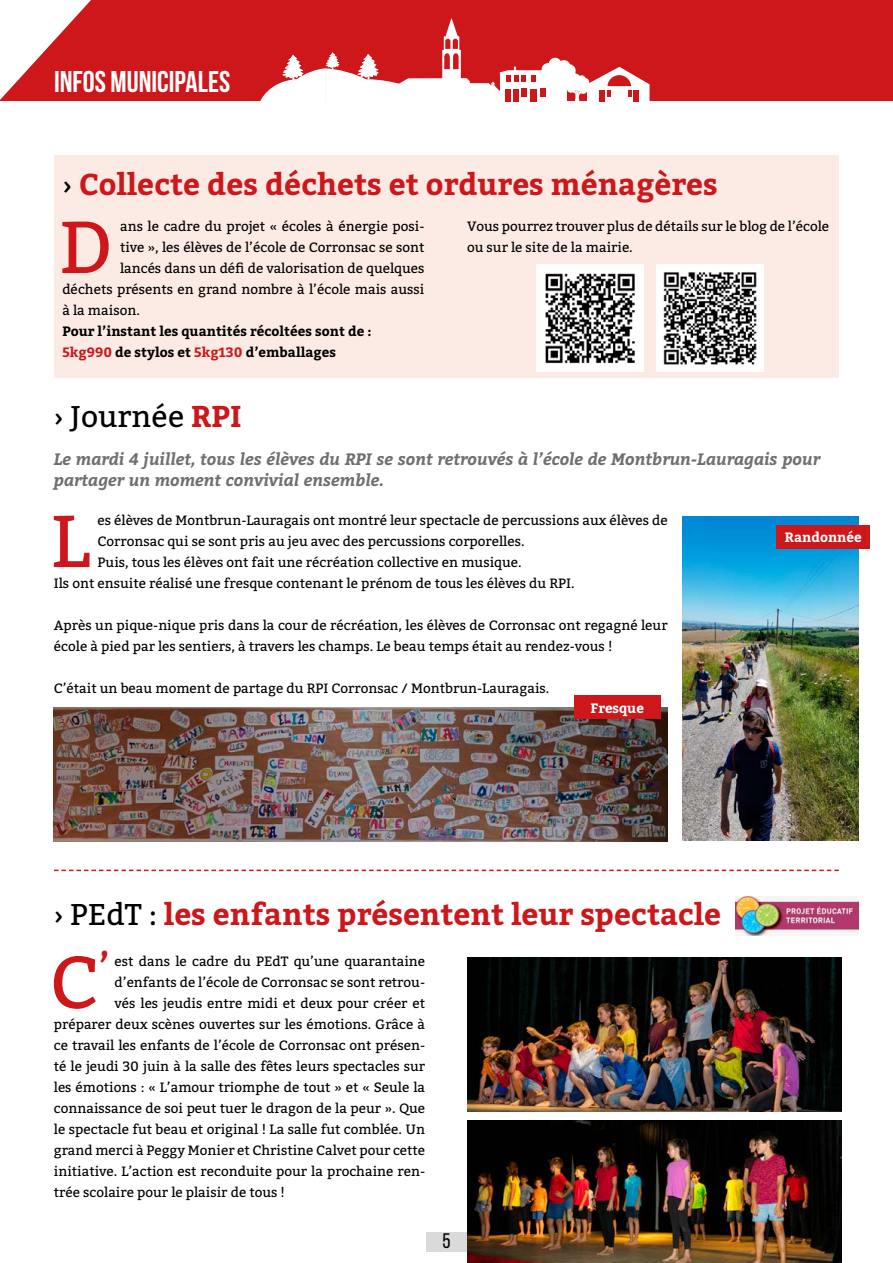
<style>
.page{position:relative;width:893px;height:1263px;background:#fff}
.page>*{position:absolute;margin:0;border:0;box-sizing:border-box;transform-origin:0 0}
.t1{font:73.5px "Bitter";color:#cd171a}
.t2{font:700 30px "Bitter";color:#cd171a}
.t3{font:700 30px "Bebas Neue";color:#fff}
.t4{font:30px "Bitter";color:#000}
.t5{font:21px "Bebas Neue";color:#000}
.t6{font:italic 700 16.5px/21px "Bitter";color:#706f6f}
.t7{font:13.5px/21px "Bitter";color:#000}
.t8{font:700 13.5px/21px "Bitter";color:#000}
.t9{font:700 13.5px "Bitter";color:#fff}
.s1{font-weight:400;color:#000}
.s2{color:#cd171a}
.s3{font-weight:700;color:#cd171a}
</style>
<div class="page">
<div style="left:0;top:0;width:893px;height:100px;background:#cd171a"></div>
<svg style="left:0;top:0;width:91px;height:100px"></svg>
<svg style="left:260px;top:18px;width:389px;height:84px"></svg>
<div style="left:427px;top:1232px;width:41px;height:19px;background:#dadada"></div>
<div style="left:54px;top:155px;width:785px;height:223px;background:#fbebe4"></div>
<img style="left:536px;top:265px;width:107px;height:107px">
<img style="left:656px;top:265px;width:107px;height:107px">
<img style="left:54px;top:707px;width:614px;height:135px">
<img style="left:683px;top:517px;width:176px;height:323px">
<div style="left:574px;top:695px;width:86px;height:24px;background:#cd171a"></div>
<div style="left:776px;top:525px;width:94px;height:24px;background:#cd171a"></div>
<svg style="left:54px;top:870px;width:785px;height:1px"></svg>
<img style="left:736px;top:896px;width:123px;height:39px">
<img style="left:467px;top:957px;width:374px;height:154px">
<img style="left:467px;top:1120px;width:374px;height:143px">
<h2 class="t3" style="left:54px;top:65px;width:178px">INFOS MUNICIPALES</h2>
<h2 class="t2" style="left:62px;top:161px;width:657px"><span class="s1">›</span> Collecte des déchets et ordures ménagères</h2>
<h1 class="t1" style="left:59px;top:194px;width:55px">D</h1>
<p class="t7" style="left:120px;top:215px;width:306px">ans le cadre du projet « écoles à énergie posi-</p>
<p class="t7" style="left:120px;top:236px;width:306px">tive », les élèves de l’école de Corronsac se sont</p>
<p class="t7" style="left:120px;top:257px;width:306px">lancés dans un défi de valorisation de quelques</p>
<p class="t7" style="left:62px;top:278px;width:364px">déchets présents en grand nombre à l’école mais aussi</p>
<p class="t7" style="left:62px;top:299px;width:79px">à la maison.</p>
<p class="t8" style="left:62px;top:320px;width:311px">Pour l’instant les quantités récoltées sont de :<br><span class="s2">5kg990</span> de stylos et <span class="s2">5kg130</span> d’emballages</p>
<h2 class="t4" style="left:54px;top:395px;width:189px">› Journée <span class="s3">RPI</span></h2>
<p class="t7" style="left:467px;top:215px;width:364px">Vous pourrez trouver plus de détails sur le blog de l’école ou sur le site de la mairie.</p>
<p class="t6" style="left:54px;top:448px;width:768px">Le mardi 4 juillet, tous les élèves du RPI se sont retrouvés à l’école de Montbrun-Lauragais pour partager un moment convivial ensemble.</p>
<h1 class="t1" style="left:51px;top:488px;width:40px">L</h1>
<p class="t7" style="left:98px;top:509px;width:572px">es élèves de Montbrun-Lauragais ont montré leur spectacle de percussions aux élèves de</p>
<p class="t7" style="left:98px;top:530px;width:428px">Corronsac qui se sont pris au jeu avec des percussions corporelles.</p>
<p class="t7" style="left:98px;top:551px;width:425px">Puis, tous les élèves ont fait une récréation collective en musique.</p>
<p class="t7" style="left:54px;top:572px;width:522px">Ils ont ensuite réalisé une fresque contenant le prénom de tous les élèves du RPI.</p>
<p class="t7" style="left:54px;top:614px;width:615px">Après un pique-nique pris dans la cour de récréation, les élèves de Corronsac ont regagné leur école à pied par les sentiers, à travers les champs. Le beau temps était au rendez-vous !</p>
<p class="t7" style="left:54px;top:677px;width:497px">C’était un beau moment de partage du RPI Corronsac / Montbrun-Lauragais.</p>
<p class="t9" style="left:591px;top:697px;width:55px">Fresque</p>
<p class="t9" style="left:785px;top:527px;width:78px">Randonnée</p>
<h2 class="t2" style="left:54px;top:891px;width:669px"><span class="s1">› PEdT :</span> les enfants présentent leur spectacle</h2>
<h1 class="t1" style="left:49px;top:929px;width:62px">C<sup>’</sup></h1>
<p class="t7" style="left:115px;top:950px;width:312px">est dans le cadre du PEdT qu’une quarantaine</p>
<p class="t7" style="left:115px;top:971px;width:312px">d’enfants de l’école de Corronsac se sont retrou-</p>
<p class="t7" style="left:115px;top:992px;width:312px">vés les jeudis entre midi et deux pour créer et</p>
<p class="t7" style="left:54px;top:1013px;width:373px">préparer deux scènes ouvertes sur les émotions. Grâce à</p>
<p class="t7" style="left:54px;top:1034px;width:373px">ce travail les enfants de l’école de Corronsac ont présen-</p>
<p class="t7" style="left:54px;top:1055px;width:373px">té le jeudi 30 juin à la salle des fêtes leurs spectacles sur</p>
<p class="t7" style="left:54px;top:1076px;width:373px">les émotions : « L’amour triomphe de tout » et « Seule la</p>
<p class="t7" style="left:54px;top:1097px;width:373px">connaissance de soi peut tuer le dragon de la peur ». Que</p>
<p class="t7" style="left:54px;top:1118px;width:373px">le spectacle fut beau et original ! La salle fut comblée. Un</p>
<p class="t7" style="left:54px;top:1139px;width:373px">grand merci à Peggy Monier et Christine Calvet pour cette</p>
<p class="t7" style="left:54px;top:1160px;width:373px">initiative. L’action est reconduite pour la prochaine ren-</p>
<p class="t7" style="left:54px;top:1181px;width:233px">trée scolaire pour le plaisir de tous !</p>
<h3 class="t5" style="left:442px;top:1230px;width:10px">5</h3>
</div>
